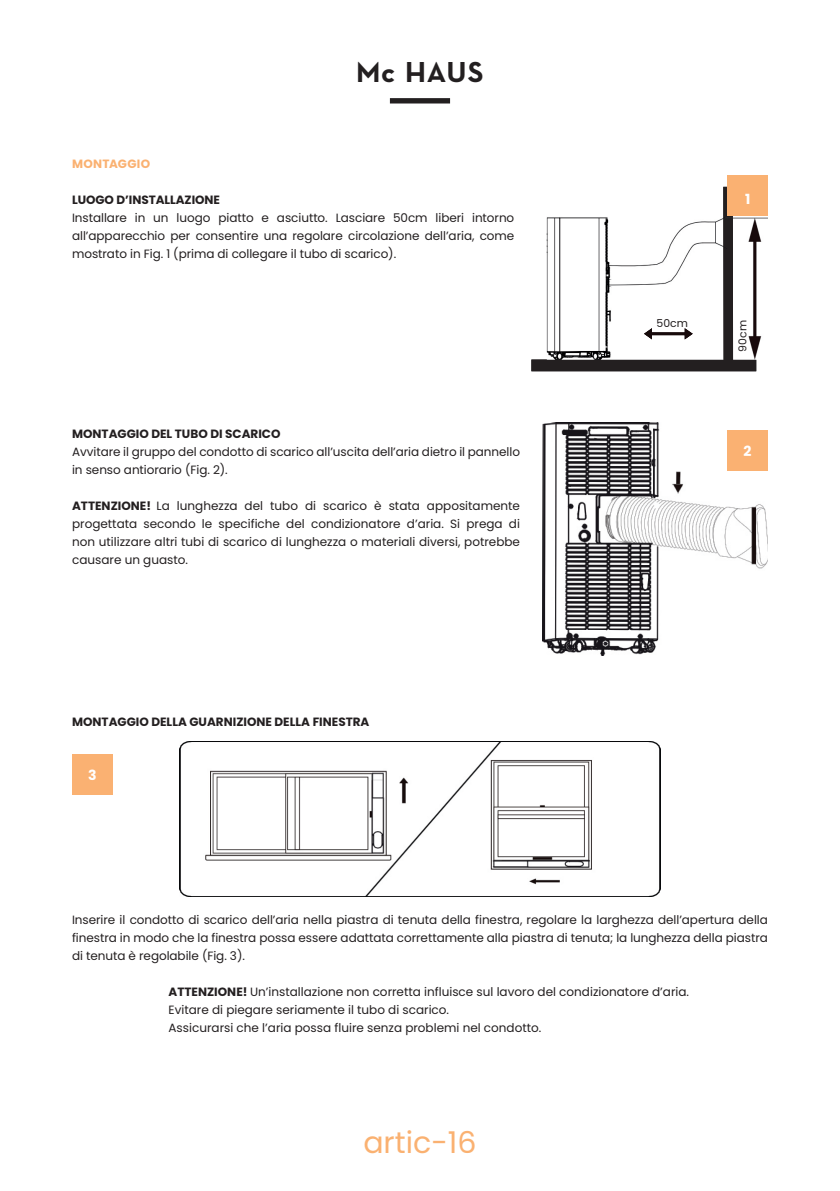
<style>
.page{position:relative;width:840px;height:1191px;background:#fff}
.page>*{position:absolute;margin:0;border:0;box-sizing:border-box;transform-origin:0 0}
.t1{font:30px "Poppins";color:#fab171}
.t2{font:700 29.4px "Neutra Text";letter-spacing:.02em;color:#231f20}
.CAIXETA_IDIOMA{font:700 14px "Poppins";color:#fff}
.interior_fora{font:12px/18px "Poppins";letter-spacing:-.005em;color:#231f20;text-align:justify}
.interior_dins_títol{font:12px/18px "Poppins";color:#231f20;text-align:justify}
.interior_fora-2{font:700 12px "Poppins";color:#231f20}
.TÍTOL_INTERIOR{font:700 12px "Poppins";letter-spacing:.03em;color:#fab171}
.t3{font:10.8px "Poppins";color:#231f20}
.s1{font-weight:700}
</style>
<div class="page">
<div style="left:389px;top:98px;width:61px;height:5px;background:#231f20"></div>
<img style="left:755px;top:217px;width:12px;height:142px">
<img style="left:180px;top:741px;width:479px;height:156px">
<img style="left:542px;top:423px;width:225px;height:232px">
<div style="left:726px;top:430px;width:41px;height:41px;background:#fab172"></div>
<div style="left:72px;top:754px;width:41px;height:41px;background:#fab172"></div>
<svg style="left:531px;top:187px;width:224px;height:184px"></svg>
<svg style="left:643px;top:328px;width:49px;height:11px"></svg>
<div style="left:727px;top:175px;width:40px;height:41px;background:#fab172"></div>
<h2 class="t2" style="left:356px;top:54px;width:129px">Mc HAUS</h2>
<p class="TÍTOL_INTERIOR" style="left:72px;top:156px;width:80px">MONTAGGIO</p>
<p class="interior_fora-2" style="left:72px;top:192px;width:149px">LUOGO D’INSTALLAZIONE</p>
<p class="interior_fora" style="left:72px;top:208px;width:443px">Installare in un luogo piatto e asciutto. Lasciare 50cm liberi intorno all’apparecchio per consentire una regolare circolazione dell’aria, come mostrato in Fig. 1 (prima di collegare il tubo di scarico).</p>
<p class="interior_fora-2" style="left:72px;top:426px;width:210px">MONTAGGIO DEL TUBO DI SCARICO</p>
<p class="interior_fora" style="left:72px;top:442px;width:449px">Avvitare il gruppo del condotto di scarico all’uscita dell’aria dietro il pannello in senso antiorario (Fig. 2).</p>
<p class="interior_dins_títol" style="left:72px;top:496px;width:449px"><span class="s1">ATTENZIONE!</span> La lunghezza del tubo di scarico è stata appositamente progettata secondo le specifiche del condizionatore d’aria. Si prega di non utilizzare altri tubi di scarico di lunghezza o materiali diversi, potrebbe causare un guasto.</p>
<p class="interior_fora-2" style="left:72px;top:714px;width:299px">MONTAGGIO DELLA GUARNIZIONE DELLA FINESTRA</p>
<p class="CAIXETA_IDIOMA" style="left:88px;top:767px;width:10px">3</p>
<p class="CAIXETA_IDIOMA" style="left:744px;top:191px;width:7px">1</p>
<p class="t3" style="left:656px;top:317px;width:33px">50cm</p>
<p class="t3" style="left:736px;top:351px;width:33px;rotate:-90deg">90cm</p>
<p class="CAIXETA_IDIOMA" style="left:743px;top:443px;width:9px">2</p>
<p class="interior_fora" style="left:72px;top:910px;width:697px">Inserire il condotto di scarico dell’aria nella piastra di tenuta della finestra, regolare la larghezza dell’apertura della finestra in modo che la finestra possa essere adattata correttamente alla piastra di tenuta; la lunghezza della piastra di tenuta è regolabile (Fig. 3).</p>
<p class="interior_dins_títol" style="left:168px;top:982px;width:521px"><span class="s1">ATTENZIONE!</span> Un’installazione non corretta influisce sul lavoro del condizionatore d’aria.</p>
<p class="interior_dins_títol" style="left:168px;top:1000px;width:282px">Evitare di piegare seriamente il tubo di scarico.</p>
<p class="interior_dins_títol" style="left:168px;top:1018px;width:374px">Assicurarsi che l’aria possa fluire senza problemi nel condotto.</p>
<h1 class="t1" style="left:363px;top:1125px;width:115px">artic-16</h1>
</div>
